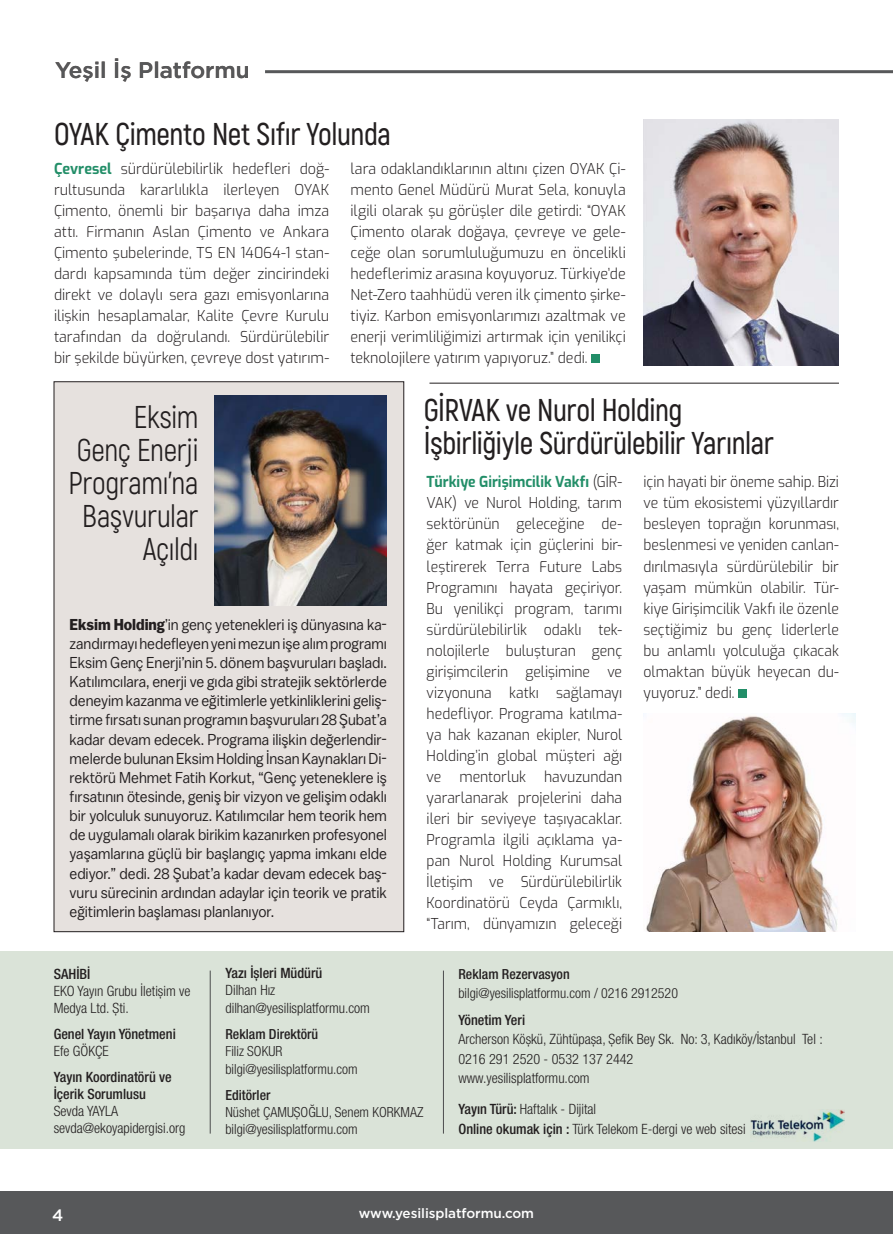
<style>
.page{position:relative;width:893px;height:1234px;background:#fff}
.page>*{position:absolute;margin:0;border:0;box-sizing:border-box;transform-origin:0 0}
.t1{font:600 31.5px/33px "Akrobat";letter-spacing:-.015em;color:#231f20;scale:.95 1}
.t2{font:31.5px/33px "Akrobat";letter-spacing:-.015em;color:#231f20;text-align:right;scale:.95 1}
.t3{font:500 22.5px "Gotham";color:#544740}
.t4{font:500 16.5px "Gotham";color:#fff}
.t5{font:15.75px/19px "Balto";letter-spacing:-.005em;color:#231f20;text-align:justify;scale:.92 1}
.t6{font:300 15px/21px "Exo";color:#231f20;text-align:justify;scale:.93 1}
.t7{font:300 15px/21px "Exo";color:#231f20;text-align:justify;scale:.95 1}
.t8{font:300 condensed 14.25px/19px "Helvetica Neue LT Pro";color:#231f20}
.t9{font:500 condensed 14.25px/17.1px "Helvetica Neue LT Pro";color:#231f20}
.t10{font:300 condensed 13.95px "Helvetica Neue LT Pro";color:#231f20}
.t11{font:500 condensed 13.95px "Helvetica Neue LT Pro";color:#231f20}
.t12{font:500 13.5px "Gotham";letter-spacing:-.005em;color:#fff}
.s1{font-weight:700;color:#228e68}
.s2{font-weight:700}
.s3{font-weight:500}
</style>
<div class="page">
<div style="left:54px;top:381px;width:350px;height:550px;background:#e6e1de"></div>
<hr style="left:265px;top:70px;width:628px;height:3px;background:#57585a">
<div style="left:0;top:1191px;width:893px;height:42px;background:#57585a"></div>
<div style="left:0;top:951px;width:893px;height:197px;background:#dae3d8"></div>
<img style="left:750px;top:1110px;width:95px;height:30px">
<hr style="left:210px;top:970px;width:1px;height:163px;background:#4b4c4d">
<hr style="left:443px;top:970px;width:1px;height:163px;background:#4b4c4d">
<div style="left:591px;top:354px;width:9px;height:9px;background:#228e68"></div>
<div style="left:738px;top:689px;width:8px;height:8px;background:#228e68"></div>
<img style="left:644px;top:119px;width:195px;height:247px">
<hr style="left:429px;top:383px;width:410px;height:1px;background:#231f20">
<img style="left:214px;top:396px;width:173px;height:209px">
<img style="left:646px;top:713px;width:210px;height:218px">
<p class="t3" style="left:55px;top:55px;width:196px">Yeşil İş Platformu</p>
<p class="t1" style="left:54px;top:117px;width:356px">OYAK Çimento Net Sıfır Yolunda</p>
<p class="t7" style="left:54px;top:157px;width:291px"><span class="s1">Çevresel</span> sürdürülebilirlik hedefleri doğ&shy;rultusunda kararlılıkla ilerleyen OYAK Çimento, önemli bir başarıya daha imza attı. Firmanın Aslan Çimento ve Ankara Çimento şubelerinde, TS EN 14064-1 stan&shy;dardı kapsamında tüm değer zincirindeki direkt ve dolaylı sera gazı emisyonlarına ilişkin hesaplamalar, Kalite Çevre Kurulu tarafından da doğrulandı. Sürdürülebilir bir şekilde büyürken, çevreye dost yatırım-</p>
<p class="t7" style="left:350px;top:157px;width:291px">lara odaklandıklarının altını çizen OYAK Çi&shy;mento Genel Müdürü Murat Sela, konuyla ilgili olarak şu görüşler dile getirdi: “OYAK Çimento olarak doğaya, çevreye ve gele&shy;ceğe olan sorumluluğumuzu en öncelikli hedeflerimiz arasına koyuyoruz. Türkiye’de Net-Zero taahhüdü veren ilk çimento şirke&shy;tiyiz. Karbon emisyonlarımızı azaltmak ve enerji verimliliğimizi artırmak için yenilikçi teknolojilere yatırım yapıyoruz.” dedi.</p>
<p class="t2" style="left:69px;top:401px;width:138px">Eksim<br>Genç Enerji<br>Programı’na<br>Başvurular<br>Açıldı</p>
<p class="t5" style="left:70px;top:614px;width:346px"><span class="s2">Eksim Holding</span>’in genç yetenekleri iş dünyasına ka&shy;zandırmayı hedefleyen yeni mezun işe alım programı Eksim Genç Enerji’nin 5. dönem başvuruları başladı.<br>Katılımcılara, enerji ve gıda gibi stratejik sektörlerde deneyim kazanma ve eğitimlerle yetkinliklerini geliş&shy;tirme fırsatı sunan programın başvuruları 28 Şubat’a kadar devam edecek. Programa ilişkin değerlendir&shy;melerde bulunan Eksim Holding İnsan Kaynakları Di&shy;rektörü Mehmet Fatih Korkut, “Genç yeteneklere iş fırsatının ötesinde, geniş bir vizyon ve gelişim odaklı bir yolculuk sunuyoruz. Katılımcılar hem teorik hem de uygulamalı olarak birikim kazanırken profesyonel yaşamlarına güçlü bir başlangıç yapma imkanı elde ediyor.” dedi. 28 Şubat’a kadar devam edecek baş&shy;vuru sürecinin ardından adaylar için teorik ve pratik eğitimlerin başlaması planlanıyor.</p>
<p class="t1" style="left:424px;top:393px;width:370px">GİRVAK ve Nurol Holding<br>İşbirliğiyle Sürdürülebilir Yarınlar</p>
<p class="t6" style="left:427px;top:470px;width:212px"><span class="s1">Türkiye Girişimcilik Vakfı</span> (GİR-VAK) ve Nurol Holding, tarım sektörünün geleceğine de&shy;ğer katmak için güçlerini bir&shy;leştirerek Terra Future Labs Programını hayata geçiriyor.<br>Bu yenilikçi program, tarımı sürdürülebilirlik odaklı tek&shy;nolojilerle buluşturan genç girişimcilerin gelişimine ve vizyonuna katkı sağlamayı hedefliyor. Programa katılma&shy;ya hak kazanan ekipler, Nurol Holding’in global müşteri ağı ve mentorluk havuzundan yararlanarak projelerini daha ileri bir seviyeye taşıyacaklar.<br>Programla ilgili açıklama ya&shy;pan Nurol Holding Kurumsal İletişim ve Sürdürülebilirlik Koordinatörü Ceyda Çarmıklı, “Tarım, dünyamızın geleceği</p>
<p class="t6" style="left:643px;top:470px;width:212px">için hayati bir öneme sahip. Bizi ve tüm ekosistemi yüzyıllardır besleyen toprağın korunması, beslenmesi ve yeniden canlan&shy;dırılmasıyla sürdürülebilir bir yaşam mümkün olabilir. Tür&shy;kiye Girişimcilik Vakfı ile özenle seçtiğimiz bu genç liderlerle bu anlamlı yolculuğa çıkacak olmaktan büyük heyecan du&shy;yuyoruz.” dedi.</p>
<p class="t9" style="left:54px;top:965px;width:38px">SAHİBİ</p>
<p class="t8" style="left:54px;top:982px;width:138px;line-height:17.1px">EKO Yayın Grubu İletişim ve<br>Medya Ltd. Şti.</p>
<p class="t9" style="left:54px;top:1025px;width:124px">Genel Yayın Yönetmeni</p>
<p class="t8" style="left:54px;top:1041px;width:57px">Efe GÖKÇE</p>
<p class="t9" style="left:54px;top:1068px;width:120px">Yayın Koordinatörü ve<br>İçerik Sorumlusu</p>
<p class="t8" style="left:54px;top:1101px;width:66px">Sevda YAYLA</p>
<p class="t8" style="left:54px;top:1118px;width:133px">sevda@ekoyapidergisi.org</p>
<p class="t9" style="left:225px;top:963px;width:98px">Yazı İşleri Müdürü</p>
<p class="t8" style="left:225px;top:980px;width:51px">Dilhan Hız</p>
<p class="t8" style="left:225px;top:998px;width:146px">dilhan@yesilisplatformu.com</p>
<p class="t11" style="left:225px;top:1025px;width:94px">Reklam Direktörü</p>
<p class="t10" style="left:225px;top:1043px;width:58px">Filiz SOKUR</p>
<p class="t10" style="left:225px;top:1060px;width:134px">bilgi@yesilisplatformu.com</p>
<p class="t11" style="left:225px;top:1086px;width:47px">Editörler</p>
<p class="t10" style="left:225px;top:1103px;width:199px">Nüshet ÇAMUŞOĞLU, Senem KORKMAZ</p>
<p class="t10" style="left:225px;top:1121px;width:134px">bilgi@yesilisplatformu.com</p>
<p class="t11" style="left:458px;top:965px;width:113px">Reklam Rezervasyon</p>
<p class="t10" style="left:458px;top:984px;width:221px">bilgi@yesilisplatformu.com / 0216 2912520</p>
<p class="t9" style="left:458px;top:1011px;width:68px">Yönetim Yeri</p>
<p class="t8" style="left:458px;top:1029px;width:366px">Archerson Köşkü, Zühtüpaşa, Şefik Bey Sk. No: 3, Kadıköy/İstanbul Tel :<br>0216 291 2520 - 0532 137 2442</p>
<p class="t8" style="left:458px;top:1067px;width:133px">www.yesilisplatformu.com</p>
<p class="t8" style="left:458px;top:1099px;width:289px"><span class="s3">Yayın Türü:</span> Haftalık - Dijital<br><span class="s3">Online okumak için :</span> Türk Telekom E-dergi ve web sitesi</p>
<p class="t4" style="left:52px;top:1203px;width:13px">4</p>
<p class="t12" style="left:359px;top:1204px;width:177px">www.yesilisplatformu.com</p>
</div>
